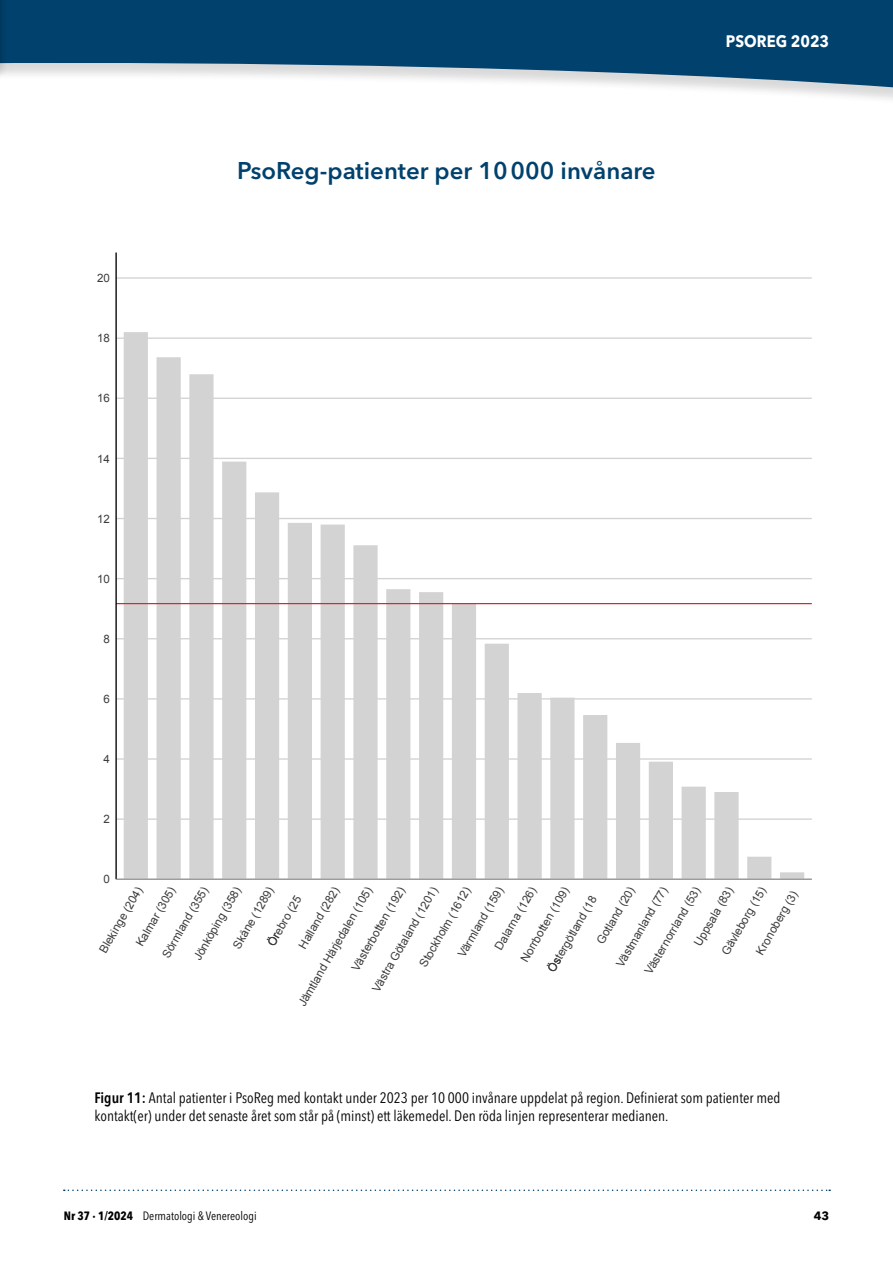
<style>
.page{position:relative;width:893px;height:1263px;background:#fff}
.page>*{position:absolute;margin:0;border:0;box-sizing:border-box;transform-origin:0 0}
.t1{font:600 24px "Avenir Next LT Pro";color:#00416d}
.t2{font:700 16.5px "Avenir Next LT Pro";color:#fff;scale:.9 1}
.t3{font:condensed 15px/18px "Avenir Next LT Pro";color:#000}
.t4{font:condensed 12px "Avenir Next LT Pro";color:#000}
.t5{font:700 12px "Avenir Next LT Pro";color:#000}
.t6{font:11.55px "Arial";color:#3c3c3c}
.s1{font-weight:600}
.s2{font-weight:700}
</style>
<div class="page">
<svg style="left:64px;top:1189px;width:766px;height:2px"></svg>
<div style="left:0;top:0;width:893px;height:106px;background:#000;opacity:.15"></div>
<svg style="left:8px;top:0;width:885px;height:88px;background:#306386"></svg>
<div style="left:0;top:0;width:8px;height:106px;background:#000;opacity:.15"></div>
<svg style="left:0;top:0;width:1px;height:88px"></svg>
<hr style="left:116px;top:818px;width:696px;height:2px;background:#d2d2d2">
<hr style="left:116px;top:758px;width:696px;height:2px;background:#d2d2d2">
<hr style="left:116px;top:698px;width:696px;height:1px;background:#d2d2d2">
<hr style="left:116px;top:638px;width:696px;height:1px;background:#d2d2d2">
<hr style="left:116px;top:578px;width:696px;height:1px;background:#d2d2d2">
<hr style="left:116px;top:518px;width:696px;height:1px;background:#d2d2d2">
<hr style="left:116px;top:458px;width:696px;height:1px;background:#d2d2d2">
<hr style="left:116px;top:398px;width:696px;height:1px;background:#d2d2d2">
<hr style="left:116px;top:337px;width:696px;height:2px;background:#d2d2d2">
<hr style="left:116px;top:277px;width:696px;height:2px;background:#d2d2d2">
<div style="left:124px;top:333px;width:23px;height:546px;background:#d3d3d3"></div>
<div style="left:124px;top:332px;width:24px;height:547px;border:1px solid #d3d3d3"></div>
<div style="left:518px;top:694px;width:23px;height:185px;background:#d3d3d3"></div>
<div style="left:517px;top:693px;width:25px;height:186px;border:1px solid #d3d3d3"></div>
<div style="left:617px;top:743px;width:22px;height:136px;background:#d3d3d3"></div>
<div style="left:616px;top:743px;width:24px;height:136px;border:1px solid #d3d3d3"></div>
<div style="left:748px;top:857px;width:23px;height:22px;background:#d3d3d3"></div>
<div style="left:747px;top:857px;width:24px;height:22px;border:1px solid #d3d3d3"></div>
<div style="left:321px;top:525px;width:23px;height:354px;background:#d3d3d3"></div>
<div style="left:321px;top:525px;width:24px;height:354px;border:1px solid #d3d3d3"></div>
<div style="left:354px;top:546px;width:23px;height:333px;background:#d3d3d3"></div>
<div style="left:353px;top:545px;width:25px;height:334px;border:1px solid #d3d3d3"></div>
<div style="left:223px;top:462px;width:23px;height:417px;background:#d3d3d3"></div>
<div style="left:222px;top:462px;width:24px;height:417px;border:1px solid #d3d3d3"></div>
<div style="left:157px;top:358px;width:23px;height:521px;background:#d3d3d3"></div>
<div style="left:157px;top:357px;width:24px;height:522px;border:1px solid #d3d3d3"></div>
<div style="left:781px;top:873px;width:23px;height:6px;background:#d3d3d3"></div>
<div style="left:780px;top:872px;width:24px;height:7px;border:1px solid #d3d3d3"></div>
<div style="left:551px;top:698px;width:23px;height:181px;background:#d3d3d3"></div>
<div style="left:550px;top:698px;width:24px;height:181px;border:1px solid #d3d3d3"></div>
<div style="left:256px;top:493px;width:23px;height:386px;background:#d3d3d3"></div>
<div style="left:255px;top:492px;width:24px;height:387px;border:1px solid #d3d3d3"></div>
<div style="left:452px;top:604px;width:23px;height:275px;background:#d3d3d3"></div>
<div style="left:452px;top:603px;width:24px;height:276px;border:1px solid #d3d3d3"></div>
<div style="left:190px;top:375px;width:23px;height:504px;background:#d3d3d3"></div>
<div style="left:189px;top:374px;width:25px;height:505px;border:1px solid #d3d3d3"></div>
<div style="left:715px;top:793px;width:23px;height:86px;background:#d3d3d3"></div>
<div style="left:714px;top:792px;width:25px;height:87px;border:1px solid #d3d3d3"></div>
<div style="left:485px;top:644px;width:23px;height:235px;background:#d3d3d3"></div>
<div style="left:485px;top:644px;width:24px;height:235px;border:1px solid #d3d3d3"></div>
<div style="left:387px;top:590px;width:23px;height:289px;background:#d3d3d3"></div>
<div style="left:386px;top:589px;width:24px;height:290px;border:1px solid #d3d3d3"></div>
<div style="left:682px;top:787px;width:23px;height:92px;background:#d3d3d3"></div>
<div style="left:682px;top:787px;width:24px;height:92px;border:1px solid #d3d3d3"></div>
<div style="left:649px;top:762px;width:23px;height:117px;background:#d3d3d3"></div>
<div style="left:649px;top:762px;width:24px;height:117px;border:1px solid #d3d3d3"></div>
<div style="left:420px;top:593px;width:23px;height:286px;background:#d3d3d3"></div>
<div style="left:419px;top:592px;width:24px;height:287px;border:1px solid #d3d3d3"></div>
<div style="left:288px;top:523px;width:23px;height:356px;background:#d3d3d3"></div>
<div style="left:288px;top:523px;width:24px;height:356px;border:1px solid #d3d3d3"></div>
<div style="left:584px;top:716px;width:23px;height:163px;background:#d3d3d3"></div>
<div style="left:583px;top:715px;width:24px;height:164px;border:1px solid #d3d3d3"></div>
<hr style="left:116px;top:603px;width:696px;height:1px;background:#e52428">
<hr style="left:115px;top:252px;width:2px;height:627px;background:#000">
<hr style="left:116px;top:878px;width:696px;height:2px;background:#9a9999">
<p class="t6" style="left:97px;top:270px;width:14px">20</p>
<p class="t6" style="left:97px;top:331px;width:14px">18</p>
<p class="t6" style="left:97px;top:391px;width:14px">16</p>
<p class="t6" style="left:97px;top:451px;width:14px">14</p>
<p class="t6" style="left:97px;top:511px;width:14px">12</p>
<p class="t6" style="left:97px;top:571px;width:14px">10</p>
<p class="t6" style="left:103px;top:631px;width:8px">8</p>
<p class="t6" style="left:103px;top:691px;width:8px">6</p>
<p class="t6" style="left:103px;top:751px;width:8px">4</p>
<p class="t6" style="left:103px;top:812px;width:8px">2</p>
<p class="t6" style="left:103px;top:872px;width:8px">0</p>
<h1 class="t1" style="left:237px;top:156px;width:420px">PsoReg-patienter per 10000 invånare</h1>
<h2 class="t2" style="left:726px;top:31px;width:116px">PSOREG 2023</h2>
<p class="t6" style="left:159px;top:953px;width:81px;rotate:-60deg">Sörmland (355)</p>
<p class="t6" style="left:416px;top:962px;width:92px;rotate:-60deg">Stockholm (1612)</p>
<p class="t6" style="left:491px;top:945px;width:72px;rotate:-60deg">Dalarna (126)</p>
<p class="t6" style="left:718px;top:950px;width:78px;rotate:-60deg">G vleborg (15)</p>
<p class="t6" style="left:96px;top:948px;width:76px;rotate:-60deg">Blekinge (204)</p>
<p class="t6" style="left:544px;top:967px;width:87px;rotate:-60deg">Östergötland (18</p>
<p class="t6" style="left:593px;top:939px;width:66px;rotate:-60deg">Gotland (20)</p>
<p class="t6" style="left:517px;top:957px;width:86px;rotate:-60deg">Norrbotten (109)</p>
<p class="t6" style="left:369px;top:987px;width:121px;rotate:-60deg">Västra Götaland (1201)</p>
<p class="t6" style="left:454px;top:952px;width:81px;rotate:-60deg">Värmland (159)</p>
<p class="t6" style="left:295px;top:1001px;width:137px;rotate:-60deg">Jämtland Härjedalen (105)</p>
<p class="t6" style="left:190px;top:955px;width:84px;rotate:-60deg">Jönköping (358)</p>
<p class="t6" style="left:230px;top:944px;width:71px;rotate:-60deg">Skåne (1289)</p>
<p class="t6" style="left:690px;top:941px;width:68px;rotate:-60deg">Uppsala (83)</p>
<p class="t6" style="left:132px;top:941px;width:68px;rotate:-60deg">Kalmar (305)</p>
<p class="t6" style="left:613px;top:962px;width:92px;rotate:-60deg">Västmanland (77)</p>
<p class="t6" style="left:348px;top:966px;width:96px;rotate:-60deg">Västerbotten (192)</p>
<p class="t6" style="left:295px;top:944px;width:71px;rotate:-60deg">Halland (282)</p>
<p class="t6" style="left:641px;top:970px;width:101px;rotate:-60deg">Västernorrland (5 )</p>
<p class="t6" style="left:752px;top:950px;width:73px;rotate:-60deg">Kronoberg (3)</p>
<p class="t6" style="left:264px;top:941px;width:57px;rotate:-60deg">Örebro (25</p>
<p class="t3" style="left:95px;top:1089px;width:687px"><span class="s1">Figur 11:</span> Antal patienter i PsoReg med kontakt under 2023 per 10 000 invånare uppdelat på region. Definierat som patienter med kontakt(er) under det senaste året som står på (minst) ett läkemedel. Den röda linjen representerar medianen.</p>
<p class="t4" style="left:64px;top:1209px;width:194px"><span class="s2">Nr 37 · 1/2024</span> Dermatologi &amp; Venereologi</p>
<p class="t5" style="left:814px;top:1209px;width:17px">43</p>
</div>
